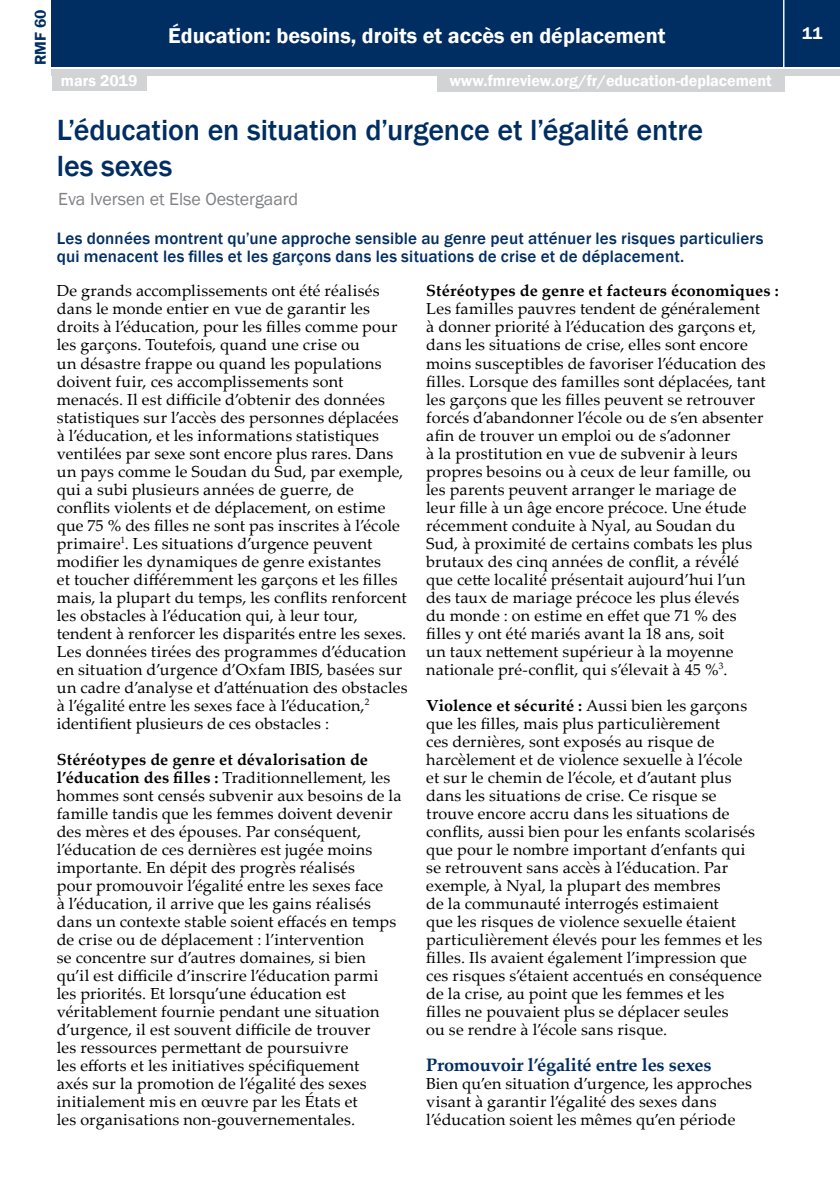
<style>
.page{position:relative;width:840px;height:1191px;background:#fff}
.page>*{position:absolute;margin:0;border:0;box-sizing:border-box;transform-origin:0 0}
.t1{font:500 30px/36px "Franklin Gothic";letter-spacing:-.005em;color:#002d62}
.t2{font:600 22px "Franklin Gothic";color:#fff}
.t3{font:700 18px "Palatino Linotype";letter-spacing:-.01em;color:#002d62}
.t4{font:18px "Franklin Gothic";color:#808285}
.t5{font:500 17px/18px "Franklin Gothic";letter-spacing:.01em;color:#002d62}
.t6{font:600 17px "Franklin Gothic";color:#fff}
.t7{font:16px/18px "Palatino Linotype";letter-spacing:.01em;color:#000}
.t8{font:600 16px "Franklin Gothic";color:#fff}
.t9{font:700 16px "Palatino Linotype";letter-spacing:.015em;color:#000}
.t10{font:600 16px "Franklin Gothic";color:#002d62}
.s1{font-weight:700}
</style>
<div class="page">
<div style="left:52px;top:0;width:787px;height:66px;background:#002d62"></div>
<div style="left:52px;top:69px;width:787px;height:6px;background:#d1d3d4"></div>
<hr style="left:782px;top:0;width:2px;height:68px;background:#fff">
<div style="left:52px;top:73px;width:94px;height:18px;background:#d1d3d4"></div>
<div style="left:436px;top:74px;width:348px;height:18px;background:#d1d3d4"></div>
<p class="t10" style="left:31px;top:65px;width:57px;rotate:-90deg">RMF 60</p>
<h2 class="t2" style="left:168px;top:22px;width:498px">Éducation: besoins, droits et accès en déplacement</h2>
<p class="t8" style="left:61px;top:71px;width:78px">mars 2019</p>
<p class="t8" style="left:449px;top:71px;width:324px">www.fmreview.org/fr/education-deplacement</p>
<h1 class="t1" style="left:57px;top:112px;width:647px">L’éducation en situation d’urgence et l’égalité entre les sexes</h1>
<p class="t4" style="left:58px;top:188px;width:241px">Eva Iversen et Else Oestergaard</p>
<p class="t5" style="left:57px;top:230px;width:707px">Les données montrent qu’une approche sensible au genre peut atténuer les risques particuliers qui menacent les filles et les garçons dans les situations de crise et de déplacement.</p>
<p class="t7" style="left:57px;top:281px;width:352px">De grands accomplissements ont été réalisés dans le monde entier en vue de garantir les droits à l’éducation, pour les filles comme pour les garçons. Toutefois, quand une crise ou<br>un désastre frappe ou quand les populations doivent fuir, ces accomplissements sont menacés. Il est difficile d’obtenir des données statistiques sur l’accès des personnes déplacées à l’éducation, et les informations statistiques ventilées par sexe sont encore plus rares. Dans un pays comme le Soudan du Sud, par exemple, qui a subi plusieurs années de guerre, de conflits violents et de déplacement, on estime que 75 % des filles ne sont pas inscrites à l’école primaire<sup>1</sup>. Les situations d’urgence peuvent modifier les dynamiques de genre existantes<br>et toucher différemment les garçons et les filles mais, la plupart du temps, les conflits renforcent les obstacles à l’éducation qui, à leur tour, tendent à renforcer les disparités entre les sexes.<br>Les données tirées des programmes d’éducation en situation d’urgence d’Oxfam IBIS, basées sur un cadre d’analyse et d’atténuation des obstacles à l’égalité entre les sexes face à l’éducation,<sup>2 </sup>identifient plusieurs de ces obstacles :</p>
<p class="t7" style="left:57px;top:749px;width:346px"><span class="s1">Stéréotypes de genre et dévalorisation de l’éducation des filles :</span> Traditionnellement, les hommes sont censés subvenir aux besoins de la famille tandis que les femmes doivent devenir des mères et des épouses. Par conséquent, l’éducation de ces dernières est jugée moins importante. En dépit des progrès réalisés<br>pour promouvoir l’égalité entre les sexes face<br>à l’éducation, il arrive que les gains réalisés dans un contexte stable soient effacés en temps de crise ou de déplacement : l’intervention<br>se concentre sur d’autres domaines, si bien qu’il est difficile d’inscrire l’éducation parmi les priorités. Et lorsqu’une éducation est véritablement fournie pendant une situation d’urgence, il est souvent difficile de trouver<br>les ressources permettant de poursuivre<br>les efforts et les initiatives spécifiquement<br>axés sur la promotion de l’égalité des sexes initialement mis en œuvre par les États et<br>les organisations non-gouvernementales.</p>
<p class="t9" style="left:426px;top:280px;width:354px">Stéréotypes de genre et facteurs économiques :</p>
<p class="t7" style="left:426px;top:299px;width:341px">Les familles pauvres tendent de généralement à donner priorité à l’éducation des garçons et, dans les situations de crise, elles sont encore moins susceptibles de favoriser l’éducation des filles. Lorsque des familles sont déplacées, tant les garçons que les filles peuvent se retrouver forcés d’abandonner l’école ou de s’en absenter afin de trouver un emploi ou de s’adonner<br>à la prostitution en vue de subvenir à leurs propres besoins ou à ceux de leur famille, ou les parents peuvent arranger le mariage de leur fille à un âge encore précoce. Une étude récemment conduite à Nyal, au Soudan du Sud, à proximité de certains combats les plus brutaux des cinq années de conflit, a révélé que cette localité présentait aujourd’hui l’un des taux de mariage précoce les plus élevés<br>du monde : on estime en effet que 71 % des filles y ont été mariés avant la 18 ans, soit<br>un taux nettement supérieur à la moyenne nationale pré-conflit, qui s’élevait à 45 %<sup>3</sup>.</p>
<p class="t7" style="left:426px;top:695px;width:337px"><span class="s1">Violence et sécurité :</span> Aussi bien les garçons que les filles, mais plus particulièrement<br>ces dernières, sont exposés au risque de harcèlement et de violence sexuelle à l’école<br>et sur le chemin de l’école, et d’autant plus dans les situations de crise. Ce risque se trouve encore accru dans les situations de conflits, aussi bien pour les enfants scolarisés que pour le nombre important d’enfants qui se retrouvent sans accès à l’éducation. Par exemple, à Nyal, la plupart des membres<br>de la communauté interrogés estimaient<br>que les risques de violence sexuelle étaient particulièrement élevés pour les femmes et les filles. Ils avaient également l’impression que ces risques s’étaient accentués en conséquence de la crise, au point que les femmes et les filles ne pouvaient plus se déplacer seules<br>ou se rendre à l’école sans risque.</p>
<p class="t3" style="left:426px;top:1051px;width:287px">Promouvoir l’égalité entre les sexes</p>
<p class="t7" style="left:426px;top:1073px;width:327px">Bien qu’en situation d’urgence, les approches visant à garantir l’égalité des sexes dans l’éducation soient les mêmes qu’en période</p>
<p class="t6" style="left:801px;top:23px;width:22px">11</p>
</div>
